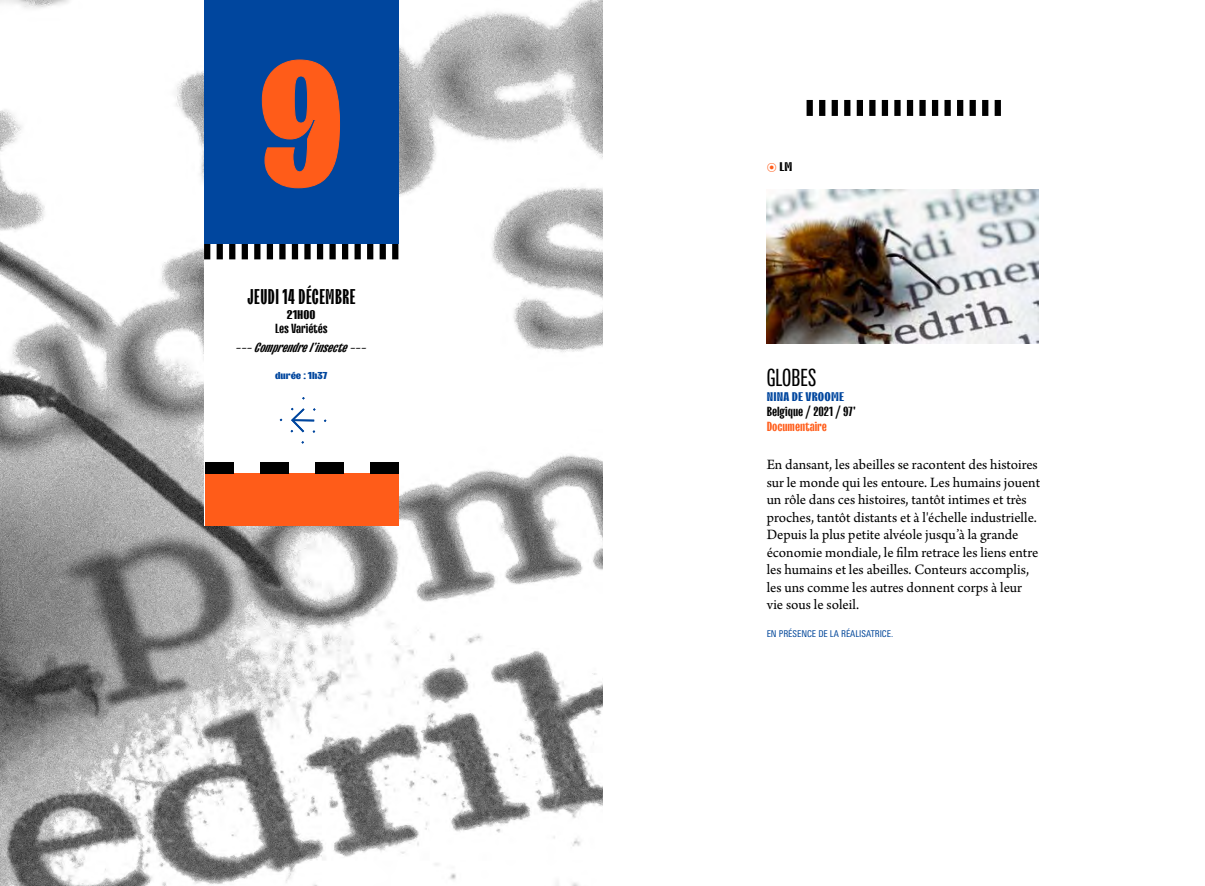
<style>
.page{position:relative;width:1205px;height:886px;background:#fff}
.page>*{position:absolute;margin:0;border:0;box-sizing:border-box;transform-origin:0 0}
.t1{font:700 177.38px "TT Trailers Trial";color:#ff5c19;scale:1.5 1}
.t2{font:23.75px "Linotype Univers Comp";letter-spacing:.01em;color:#000}
.t3{font:700 21.25px "TT Trailers Trial";letter-spacing:.025em;color:#000}
.t4{font:15px/17.5px "Arno Pro";color:#000}
.t5{font:13.12px "TT Trailers Trial Db";color:#000;scale:1.5 1}
.t6{font:13.12px "TT Trailers Trial Db It";color:#000;scale:1.5 1}
.t7{font:13.12px "TT Trailers Trial Db";color:#ff5c19;scale:1.5 1}
.t8{font:700 12.5px "TT Trailers Trial";letter-spacing:.01em;color:#00469e;scale:1.5 1}
.t9{font:700 12.5px "TT Trailers Trial";color:#000;scale:1.5 1}
.t10{font:800 10px "TT Trailers Trial";color:#00469e;scale:1.5 1}
.t11{font:condensed 9.38px "Linotype Univers";color:#004699}
.s1{font-family:"Matorral";color:#ff5c19}
</style>
<div class="page">
<img style="left:0;top:0;width:602px;height:886px">
<img style="left:767px;top:190px;width:271px;height:153px">
<div style="left:204px;top:243px;width:194px;height:229px;background:#fff"></div>
<div style="left:205px;top:473px;width:193px;height:53px;background:#ff5c19"></div>
<svg style="left:204px;top:243px;width:194px;height:16px"></svg>
<div style="left:204px;top:0;width:194px;height:243px;background:#00469e"></div>
<svg style="left:262px;top:59px;width:78px;height:129px"></svg>
<div style="left:370px;top:462px;width:28px;height:12px;background:#000"></div>
<div style="left:315px;top:462px;width:28px;height:12px;background:#000"></div>
<div style="left:260px;top:462px;width:28px;height:12px;background:#000"></div>
<div style="left:205px;top:462px;width:28px;height:12px;background:#000"></div>
<svg style="left:806px;top:100px;width:195px;height:16px"></svg>
<h1 class="t1" style="left:257px;top:30px;width:60px">9</h1>
<h3 class="t3" style="left:247px;top:286px;width:96px">JEUDI 14 DÉCEMBRE</h3>
<p class="t9" style="left:287px;top:308px;width:21px">21H00</p>
<p class="t5" style="left:275px;top:322px;width:36px">LesVariétés</p>
<p class="t6" style="left:236px;top:340px;width:89px">--- Comprendre l’insecte ---</p>
<p class="t10" style="left:275px;top:370px;width:36px">durée : 1h37</p>
<p class="t9" style="left:767px;top:160px;width:14px"><span class="s1">◎</span> LM</p>
<h2 class="t2" style="left:767px;top:364px;width:51px">GLOBES</h2>
<p class="t8" style="left:767px;top:389px;width:53px">NINA DE VROOME</p>
<p class="t5" style="left:767px;top:404px;width:61px">Belgique / 2021 / 97'</p>
<p class="t7" style="left:767px;top:419px;width:42px">Documentaire</p>
<p class="t4" style="left:767px;top:457px;width:275px">En dansant, les abeilles se racontent des histoires sur le monde qui les entoure. Les humains jouent un rôle dans ces histoires, tantôt intimes et très proches, tantôt distants et à l'échelle industrielle.<br>Depuis la plus petite alvéole jusqu’à la grande économie mondiale, le film retrace les liens entre les humains et les abeilles. Conteurs accomplis, les uns comme les autres donnent corps à leur vie sous le soleil.</p>
<p class="t11" style="left:767px;top:628px;width:18px">EN PRÉSENCE</p>
<p class="t11" style="left:818px;top:628px;width:28px">DELARÉALISATRICE</p>
<p class="t11" style="left:891px;top:628px;width:4px">.</p>
</div>
